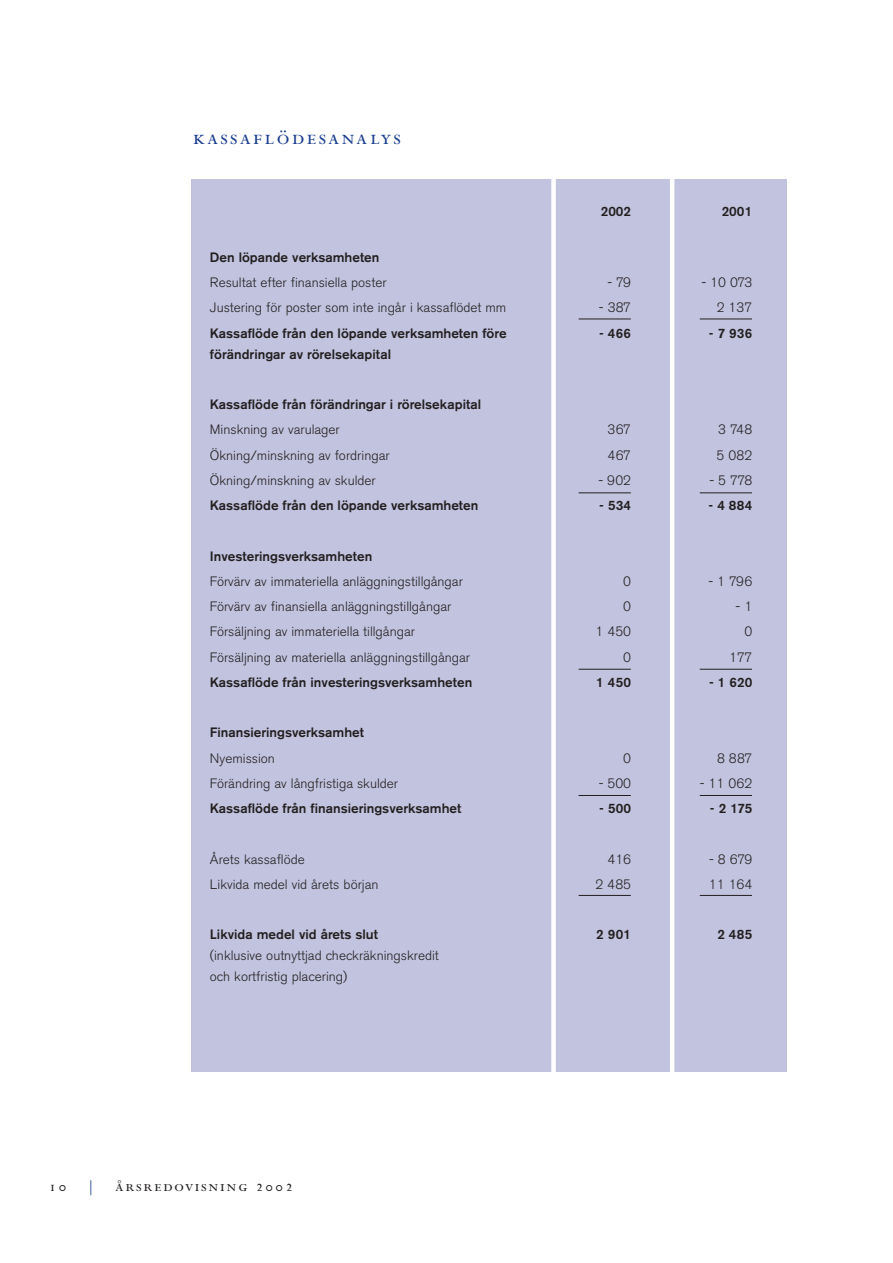
<style>
.page{position:relative;width:893px;height:1263px;background:#fff}
.page>*{position:absolute;margin:0;border:0;box-sizing:border-box;transform-origin:0 0}
.t1{font:24px "Perpetua SC";letter-spacing:.09em;color:#183c8e}
.t2{font:18px "Perpetua SC";letter-spacing:.09em;color:#231f20}
.t3{font:300 13.5px/21px "Akzidenz Grotesk BE";color:#231f20}
.t4{font:500 13.5px "Akzidenz Grotesk BE";color:#231f20}
.s1{color:#183c8e}
</style>
<div class="page">
<div style="left:191px;top:179px;width:596px;height:892px;background:#c1c3df"></div>
<hr style="left:670px;top:170px;width:4px;height:920px;background:#fff">
<svg style="left:551px;top:179px;width:4px;height:893px;background:#fafafc"></svg>
<hr style="left:699px;top:319px;width:53px;height:1px;background:#231f20">
<hr style="left:578px;top:319px;width:52px;height:1px;background:#231f20">
<hr style="left:699px;top:669px;width:53px;height:1px;background:#231f20">
<hr style="left:578px;top:669px;width:52px;height:1px;background:#231f20">
<hr style="left:699px;top:795px;width:53px;height:1px;background:#231f20">
<hr style="left:578px;top:795px;width:52px;height:1px;background:#231f20">
<hr style="left:699px;top:895px;width:53px;height:1px;background:#231f20">
<hr style="left:578px;top:895px;width:52px;height:1px;background:#231f20">
<hr style="left:699px;top:492px;width:53px;height:1px;background:#231f20">
<hr style="left:578px;top:492px;width:52px;height:1px;background:#231f20">
<h1 class="t1" style="left:193px;top:129px;width:210px">kassaflödesanalys</h1>
<p class="t4" style="left:600px;top:206px;width:32px">2002</p>
<p class="t4" style="left:721px;top:206px;width:32px">2001</p>
<p class="t4" style="left:210px;top:252px;width:171px">Den löpande verksamheten</p>
<p class="t3" style="left:210px;top:274px;width:178px">Resultat efter finansiella poster</p>
<p class="t3" style="left:607px;top:274px;width:25px">- 79</p>
<p class="t3" style="left:701px;top:274px;width:52px">- 10 073</p>
<p class="t3" style="left:210px;top:299px;width:298px">Justering för poster som inte ingår i kassaflödet mm</p>
<p class="t3" style="left:599px;top:299px;width:34px">- 387</p>
<p class="t3" style="left:716px;top:299px;width:37px">2 137</p>
<p class="t4" style="left:210px;top:328px;width:298px">Kassaflöde från den löpande verksamheten före</p>
<p class="t4" style="left:599px;top:328px;width:34px">- 466</p>
<p class="t4" style="left:708px;top:328px;width:45px">- 7 936</p>
<p class="t4" style="left:210px;top:349px;width:182px">förändringar av rörelsekapital</p>
<p class="t4" style="left:210px;top:400px;width:273px">Kassaflöde från förändringar i rörelsekapital</p>
<p class="t3" style="left:210px;top:421px;width:131px">Minskning av varulager</p>
<p class="t3" style="left:607px;top:421px;width:25px">367</p>
<p class="t3" style="left:718px;top:421px;width:36px">3 748</p>
<p class="t3" style="left:210px;top:446px;width:181px">Ökning/minskning av fordringar</p>
<p class="t3" style="left:607px;top:446px;width:25px">467</p>
<p class="t3" style="left:716px;top:446px;width:37px">5 082</p>
<p class="t3" style="left:210px;top:471px;width:167px">Ökning/minskning av skulder</p>
<p class="t3" style="left:598px;top:471px;width:34px">- 902</p>
<p class="t3" style="left:709px;top:471px;width:44px">- 5 778</p>
<p class="t4" style="left:210px;top:501px;width:270px">Kassaflöde från den löpande verksamheten</p>
<p class="t4" style="left:599px;top:501px;width:33px">- 534</p>
<p class="t4" style="left:708px;top:501px;width:45px">- 4 884</p>
<p class="t4" style="left:210px;top:551px;width:164px">Investeringsverksamheten</p>
<p class="t3" style="left:210px;top:572px;width:254px">Förvärv av immateriella anläggningstillgångar</p>
<p class="t3" style="left:623px;top:572px;width:9px">0</p>
<p class="t3" style="left:708px;top:572px;width:45px">- 1 796</p>
<p class="t3" style="left:210px;top:598px;width:243px">Förvärv av finansiella anläggningstillgångar</p>
<p class="t3" style="left:623px;top:598px;width:9px">0</p>
<p class="t3" style="left:735px;top:598px;width:18px">- 1</p>
<p class="t3" style="left:210px;top:623px;width:206px">Försäljning av immateriella tillgångar</p>
<p class="t3" style="left:595px;top:623px;width:37px">1 450</p>
<p class="t3" style="left:744px;top:623px;width:9px">0</p>
<p class="t3" style="left:210px;top:648px;width:262px">Försäljning av materiella anläggningstillgångar</p>
<p class="t3" style="left:623px;top:648px;width:9px">0</p>
<p class="t3" style="left:729px;top:648px;width:25px">177</p>
<p class="t4" style="left:210px;top:677px;width:264px">Kassaflöde från investeringsverksamheten</p>
<p class="t4" style="left:596px;top:677px;width:36px">1 450</p>
<p class="t4" style="left:709px;top:677px;width:45px">- 1 620</p>
<p class="t4" style="left:210px;top:728px;width:156px">Finansieringsverksamhet</p>
<p class="t3" style="left:210px;top:749px;width:66px">Nyemission</p>
<p class="t3" style="left:623px;top:749px;width:9px">0</p>
<p class="t3" style="left:717px;top:749px;width:37px">8 887</p>
<p class="t3" style="left:210px;top:774px;width:190px">Förändring av långfristiga skulder</p>
<p class="t3" style="left:598px;top:774px;width:34px">- 500</p>
<p class="t3" style="left:699px;top:774px;width:54px">- 11 062</p>
<p class="t4" style="left:210px;top:804px;width:253px">Kassaflöde från finansieringsverksamhet</p>
<p class="t4" style="left:599px;top:804px;width:33px">- 500</p>
<p class="t4" style="left:710px;top:804px;width:44px">- 2 175</p>
<p class="t3" style="left:210px;top:850px;width:96px">Årets kassaflöde</p>
<p class="t3" style="left:607px;top:850px;width:25px">416</p>
<p class="t3" style="left:709px;top:850px;width:45px">- 8 679</p>
<p class="t3" style="left:210px;top:875px;width:170px">Likvida medel vid årets början</p>
<p class="t3" style="left:595px;top:875px;width:37px">2 485</p>
<p class="t3" style="left:709px;top:875px;width:45px">11 164</p>
<p class="t4" style="left:210px;top:930px;width:169px">Likvida medel vid årets slut</p>
<p class="t4" style="left:596px;top:930px;width:36px">2 901</p>
<p class="t4" style="left:717px;top:930px;width:36px">2 485</p>
<p class="t3" style="left:210px;top:947px;width:230px">(inklusive outnyttjad checkräkningskredit och kortfristig placering)</p>
<h2 class="t2" style="left:48px;top:1179px;width:246px">10 <span class="s1">|</span> årsredovisning 2002</h2>
</div>
